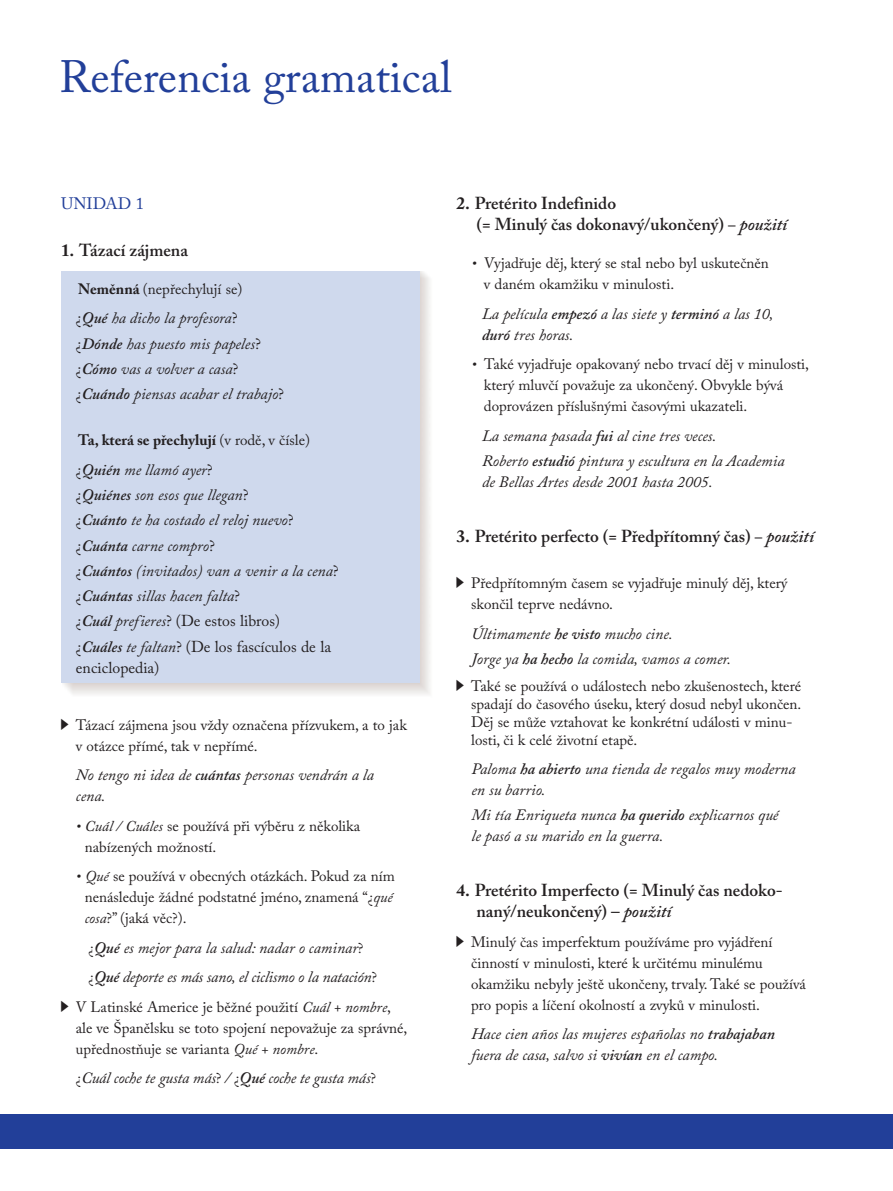
<style>
.page{position:relative;width:893px;height:1191px;background:#fff}
.page>*{position:absolute;margin:0;border:0;box-sizing:border-box;transform-origin:0 0}
.t1{font:45px "Adobe Caslon Pro";color:#223f99}
.t2{font:600 17.25px/21px "Adobe Caslon Pro";color:#231f20}
.t3{font:16.5px "Adobe Caslon Pro";color:#223f99}
.t4{font:italic 15.75px/25.2px "Adobe Caslon Pro";color:#231f20}
.t5{font:15.75px "Adobe Caslon Pro";color:#231f20}
.t6{font:15px/21px "Adobe Caslon Pro";color:#231f20}
.t7{font:700 15px "Adobe Caslon Pro";color:#231f20}
.s1{font-weight:700}
.s2{font-style:normal}
.s3{font-weight:600}
.s4{font-weight:400}
.s5{font-style:italic}
.s6{font-style:normal;font-size:15px}
.s7{font-size:15px}
</style>
<div class="page">
<div style="left:62px;top:271px;width:358px;height:412px;background:#cfd9ed"></div>
<div style="left:0;top:1114px;width:893px;height:34px;background:#223f99"></div>
<h1 class="t1" style="left:59px;top:60px;width:394px">Referencia gramatical</h1>
<p class="t3" style="left:61px;top:198px;width:84px">UNIDAD 1</p>
<p class="t2" style="left:61px;top:241px;width:129px"><span class="s1">1.</span> Tázací zájmena</p>
<p class="t6" style="left:78px;top:280px;width:166px"><span class="s1">Neměnná</span> (nepřechylují se)</p>
<p class="t4" style="left:76px;top:308px;width:210px"><span class="s2">¿</span><span class="s3">Qué</span> ha dicho la profesora<span class="s2">? ¿</span><span class="s3">Dónde</span> has puesto mis papeles<span class="s2">? ¿</span><span class="s3">Cómo</span> vas a volver a casa<span class="s2">? ¿</span><span class="s3">Cuándo</span> piensas acabar el trabajo<span class="s2">?</span></p>
<p class="t7" style="left:78px;top:434px;width:233px">Ta, která se přechylují <span class="s4">(v rodě, v čísle)</span></p>
<p class="t4" style="left:76px;top:459px;width:264px"><span class="s2">¿</span><span class="s3">Quién</span> me llamó ayer<span class="s2">?<br>¿</span><span class="s3">Quiénes</span> son esos que llegan<span class="s2">?<br>¿</span><span class="s3">Cuánto</span> te ha costado el reloj nuevo<span class="s2">? ¿</span><span class="s3">Cuánta</span> carne compro<span class="s2">?<br>¿</span><span class="s3">Cuántos</span> (invitados) van a venir a la cena<span class="s2">? ¿</span><span class="s3">Cuántas</span> sillas hacen falta<span class="s2">?<br>¿</span><span class="s3">Cuál</span> prefieres<span class="s2">? (De estos libros)<br>¿</span><span class="s3">Cuáles</span> te faltan<span class="s2">? (De los fascículos de la</span></p>
<p class="t5" style="left:76px;top:661px;width:85px">enciclopedia)</p>
<p class="t6" style="left:76px;top:715px;width:333px">Tázací zájmena jsou vždy označena přízvukem, a to jak v otázce přímé, tak v nepřímé.</p>
<p class="t4" style="left:76px;top:766px;width:300px;line-height:21px">No tengo ni idea de <span class="s3">cuántas</span> personas vendrán a la cena.</p>
<p class="t6" style="left:85px;top:817px;width:277px;text-indent:-9px"><span class="s5">• Cuál / Cuáles</span> se používá při výběru z několika nabízených možností.</p>
<p class="t6" style="left:85px;top:867px;width:312px;text-indent:-9px"><span class="s5">• Qué</span> se používá v obecných otázkách. Pokud za ním nenásleduje žádné podstatné jméno, znamená “¿<span class="s5">qué cosa</span>?” (jaká věc?).</p>
<p class="t4" style="left:88px;top:935px;width:290px;line-height:29.5px"><span class="s6">¿</span><span class="s3">Qué</span> es mejor para la salud: nadar o caminar<span class="s6">? ¿</span><span class="s3">Qué</span> deporte es más sano, el ciclismo o la natación<span class="s6">?</span></p>
<p class="t6" style="left:76px;top:998px;width:333px">V Latinské Americe je běžné použití <span class="s5">Cuál + nombre</span>, ale ve Španělsku se toto spojení nepovažuje za správné, upřednostňuje se varianta <span class="s5">Qué + nombre</span>.</p>
<p class="t4" style="left:76px;top:1067px;width:302px"><span class="s6">¿</span>Cuál coche te gusta más<span class="s6">?</span> / <span class="s6">¿</span><span class="s3">Qué</span> coche te gusta más<span class="s6">?</span></p>
<p class="t2" style="left:476px;top:195px;width:312px;text-indent:-20px"><span class="s1">2.</span> Pretérito Indefinido<br>(= Minulý čas dokonavý/ukončený) <span class="s7">–</span> <span class="s5">použití</span></p>
<p class="t6" style="left:484px;top:254px;width:286px;text-indent:-13px"><span class="s5">•</span> Vyjadřuje děj, který se stal nebo byl uskutečněn v daném okamžiku v minulosti.</p>
<p class="t4" style="left:482px;top:305px;width:293px;line-height:21px">La película <span class="s3">empezó</span> a las siete y <span class="s3">terminó</span> a las 10, <span class="s3">duró</span> tres horas.</p>
<p class="t6" style="left:484px;top:355px;width:327px;text-indent:-13px"><span class="s5">•</span> Také vyjadřuje opakovaný nebo trvací děj v minulosti, který mluvčí považuje za ukončený. Obvykle bývá doprovázen příslušnými časovými ukazateli.</p>
<p class="t4" style="left:482px;top:425px;width:304px">La semana pasada <span class="s3">fui</span> al cine tres veces.<br>Roberto <span class="s3">estudió</span> pintura y escultura en la Academia</p>
<p class="t4" style="left:482px;top:471px;width:232px">de Bellas Artes desde 2001 hasta 2005.</p>
<p class="t2" style="left:456px;top:527px;width:359px"><span class="s1">3.</span> Pretérito perfecto (= Předpřítomný čas) <span class="s7">–</span> <span class="s5">použití</span></p>
<p class="t6" style="left:471px;top:574px;width:318px">Předpřítomným časem se vyjadřuje minulý děj, který skončil teprve nedávno.</p>
<p class="t4" style="left:471px;top:623px;width:261px">Últimamente <span class="s3">he visto</span> mucho cine.<br>Jorge ya <span class="s3">ha hecho</span> la comida, vamos a comer.</p>
<p class="t6" style="left:471px;top:678px;width:332px;line-height:18px">Také se používá o událostech nebo zkušenostech, které spadají do časového úseku, který dosud nebyl ukončen.<br>Děj se může vztahovat ke konkrétní události v minu&shy;losti, či k celé životní etapě.</p>
<p class="t4" style="left:471px;top:760px;width:326px;line-height:21px">Paloma <span class="s3">ha abierto</span> una tienda de regalos muy moderna en su barrio.</p>
<p class="t4" style="left:471px;top:807px;width:309px;line-height:21px">Mi tía Enriqueta nunca <span class="s3">ha querido</span> explicarnos qué le pasó a su marido en la guerra.</p>
<p class="t2" style="left:476px;top:882px;width:308px;text-indent:-20px"><span class="s1">4.</span> Pretérito Imperfecto (= Minulý čas nedoko&shy;naný/neukončený) – <span class="s5">použití</span></p>
<p class="t6" style="left:471px;top:933px;width:336px">Minulý čas imperfektum používáme pro vyjádření činností v minulosti, které k určitému minulému okamžiku nebyly ještě ukončeny, trvaly. Také se používá pro popis a líčení okolností a zvyků v minulosti.</p>
<p class="t4" style="left:471px;top:1025px;width:305px;line-height:21px">Hace cien años las mujeres españolas no <span class="s3">trabajaban </span>fuera de casa, salvo si <span class="s3">vivían</span> en el campo.</p>
</div>
